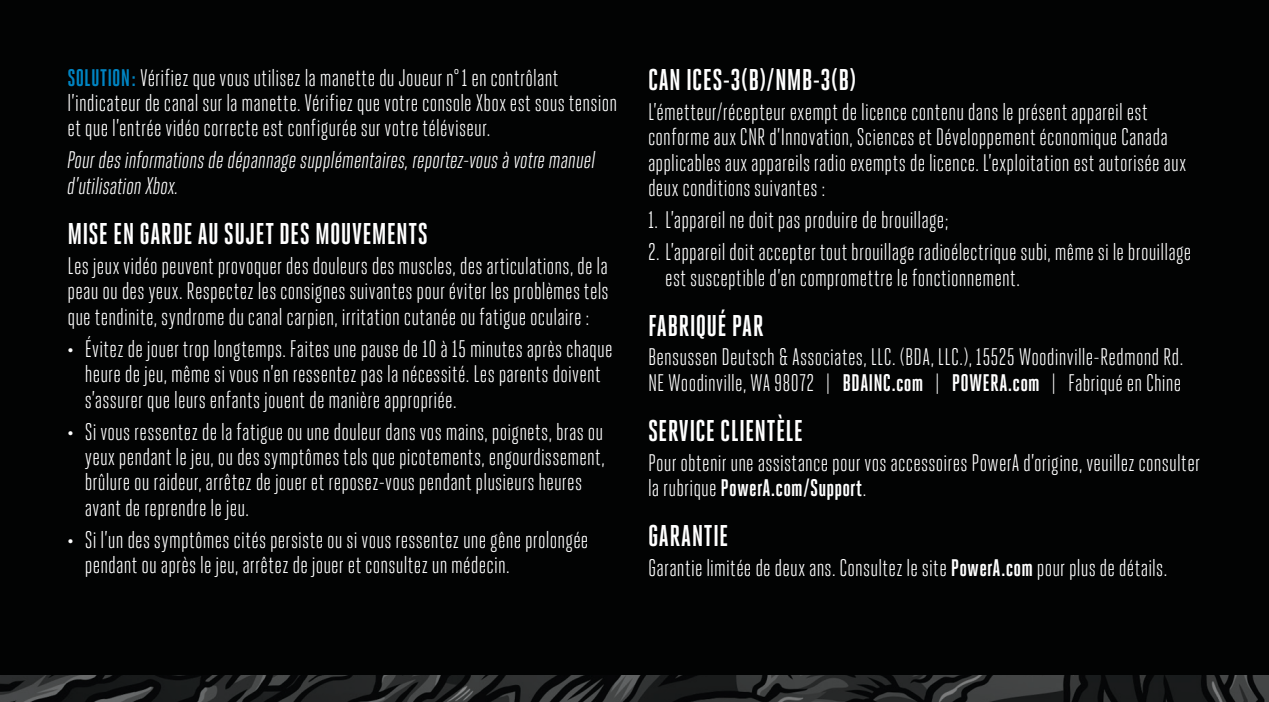
<style>
.page{position:relative;width:1269px;height:702px;background:#020303}
.page>*{position:absolute;margin:0;border:0;box-sizing:border-box;transform-origin:0 0}
.t1{font:700 30px "Heroic Condensed";letter-spacing:.005em;color:#fff}
.t2{font:24px/25.5px "Heroic Condensed";letter-spacing:.01em;color:#fff}
.t3{font:italic 24px/25.5px "Heroic Condensed";color:#fff}
.s1{font-weight:700;color:#0084c2}
.s2{font-weight:700}
</style>
<div class="page">
<img style="left:0;top:675px;width:1269px;height:27px">
<p class="t2" style="left:68px;top:65px;width:551px"><span class="s1">SOLUTION :</span> Vérifiez que vous utilisez la manette du Joueur n° 1 en contrôlant l’indicateur de canal sur la manette. Vérifiez que votre console Xbox est sous tension et que l’entrée vidéo correcte est configurée sur votre téléviseur.</p>
<p class="t3" style="left:68px;top:148px;width:530px">Pour des informations de dépannage supplémentaires, reportez-vous à votre manuel d’utilisation Xbox.</p>
<p class="t1" style="left:68px;top:217px;width:362px">MISE EN GARDE AU SUJET DES MOUVEMENTS</p>
<p class="t2" style="left:68px;top:253px;width:543px;text-align:justify">Les jeux vidéo peuvent provoquer des douleurs des muscles, des articulations, de la peau ou des yeux. Respectez les consignes suivantes pour éviter les problèmes tels que tendinite, syndrome du canal carpien, irritation cutanée ou fatigue oculaire :</p>
<p class="t2" style="left:85px;top:336px;width:529px;text-indent:-17px">• Évitez de jouer trop longtemps. Faites une pause de 10 à 15 minutes après chaque heure de jeu, même si vous n’en ressentez pas la nécessité. Les parents doivent s’assurer que leurs enfants jouent de manière appropriée.</p>
<p class="t2" style="left:85px;top:419px;width:522px;text-indent:-17px">• Si vous ressentez de la fatigue ou une douleur dans vos mains, poignets, bras ou yeux pendant le jeu, ou des symptômes tels que picotements, engourdissement, brûlure ou raideur, arrêtez de jouer et reposez-vous pendant plusieurs heures avant de reprendre le jeu.</p>
<p class="t2" style="left:85px;top:527px;width:505px;text-indent:-17px">• Si l’un des symptômes cités persiste ou si vous ressentez une gêne prolongée pendant ou après le jeu, arrêtez de jouer et consultez un médecin.</p>
<p class="t1" style="left:648px;top:63px;width:210px">CAN ICES-3(B)/NMB-3(B)</p>
<p class="t2" style="left:648px;top:99px;width:540px">L’émetteur/récepteur exempt de licence contenu dans le présent appareil est conforme aux CNR d’Innovation, Sciences et Développement économique Canada applicables aux appareils radio exempts de licence. L’exploitation est autorisée aux deux conditions suivantes :</p>
<p class="t2" style="left:648px;top:207px;width:302px">1. L’appareil ne doit pas produire de brouillage;</p>
<p class="t2" style="left:665px;top:239px;width:528px;text-indent:-17px">2. L’appareil doit accepter tout brouillage radioélectrique subi, même si le brouillage est susceptible d’en compromettre le fonctionnement.</p>
<p class="t1" style="left:648px;top:309px;width:117px">FABRIQUÉ PAR</p>
<p class="t2" style="left:648px;top:345px;width:537px">Bensussen Deutsch &amp; Associates, LLC. (BDA, LLC.), 15525 Woodinville-Redmond Rd.<br>NE Woodinville, WA 98072 | <span class="s2">BDAINC.com</span> | <span class="s2">POWERA.com</span> | Fabriqué en Chine</p>
<p class="t1" style="left:648px;top:414px;width:157px">SERVICE CLIENTÈLE</p>
<p class="t2" style="left:648px;top:450px;width:553px">Pour obtenir une assistance pour vos accessoires PowerA d’origine, veuillez consulter la rubrique <span class="s2">PowerA.com/Support</span>.</p>
<p class="t1" style="left:648px;top:519px;width:82px">GARANTIE</p>
<p class="t2" style="left:648px;top:555px;width:521px">Garantie limitée de deux ans. Consultez le site <span class="s2">PowerA.com</span> pour plus de détails.</p>
</div>
